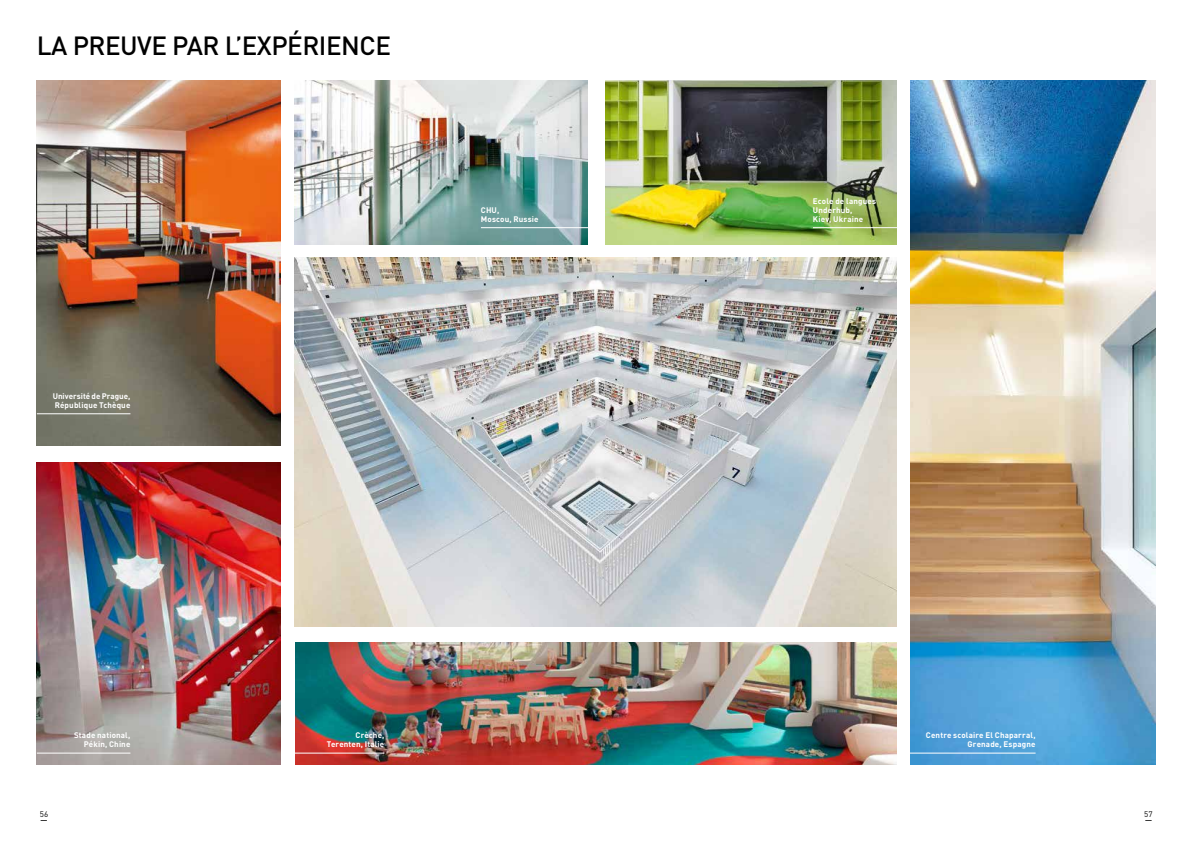
<style>
.page{position:relative;width:1191px;height:842px;background:#fff}
.page>*{position:absolute;margin:0;border:0;box-sizing:border-box;transform-origin:0 0}
.t1{font:500 26px "DIN Pro";letter-spacing:-.02em;color:#000}
.t2{font:700 8px/9px "DIN Pro";letter-spacing:.015em;color:#fff}
.t3{font:8px "DIN Pro";color:#000}
.s1{font-weight:500;font-size:11px}
</style>
<div class="page">
<img style="left:37px;top:80px;width:244px;height:365px">
<img style="left:294px;top:258px;width:602px;height:369px">
<img style="left:605px;top:80px;width:291px;height:164px">
<img style="left:37px;top:462px;width:244px;height:302px">
<img style="left:910px;top:80px;width:245px;height:684px">
<img style="left:295px;top:642px;width:601px;height:122px">
<img style="left:294px;top:80px;width:293px;height:164px">
<hr style="left:37px;top:413px;width:93px;height:1px;background:#fff">
<hr style="left:37px;top:753px;width:93px;height:1px;background:#fff">
<hr style="left:909px;top:753px;width:126px;height:1px;background:#fff">
<hr style="left:813px;top:227px;width:93px;height:1px;background:#fff">
<hr style="left:481px;top:227px;width:111px;height:1px;background:#fff">
<hr style="left:284px;top:753px;width:100px;height:1px;background:#fff">
<h1 class="t1" style="left:37px;top:28px;width:356px">LA PREUVE PAR L’EXPÉRIENCE</h1>
<p class="t2" style="left:53px;top:391px;width:79px">Université de Prague,<br>République Tchèque</p>
<p class="t2" style="left:481px;top:205px;width:59px">CHU,<br>Moscou, Russie</p>
<p class="t2" style="left:813px;top:196px;width:65px">Ecole de langues<br>Underhub,<br>Kiev, Ukraine</p>
<p class="t2" style="left:327px;top:731px;width:59px;text-align:right">Crèche,<br>Terenten, Italie</p>
<p class="t2" style="left:74px;top:731px;width:58px;text-align:right">Stade national,<br>Pékin, Chine</p>
<p class="t2" style="left:926px;top:731px;width:111px;text-align:right">Centre scolaire El Chaparral,<br>Grenade, Espagne</p>
<p class="t3" style="left:40px;top:808px;width:10px">5 6<span class="s1">_</span></p>
<p class="t3" style="left:1144px;top:808px;width:10px">5 7<span class="s1">_</span></p>
</div>
